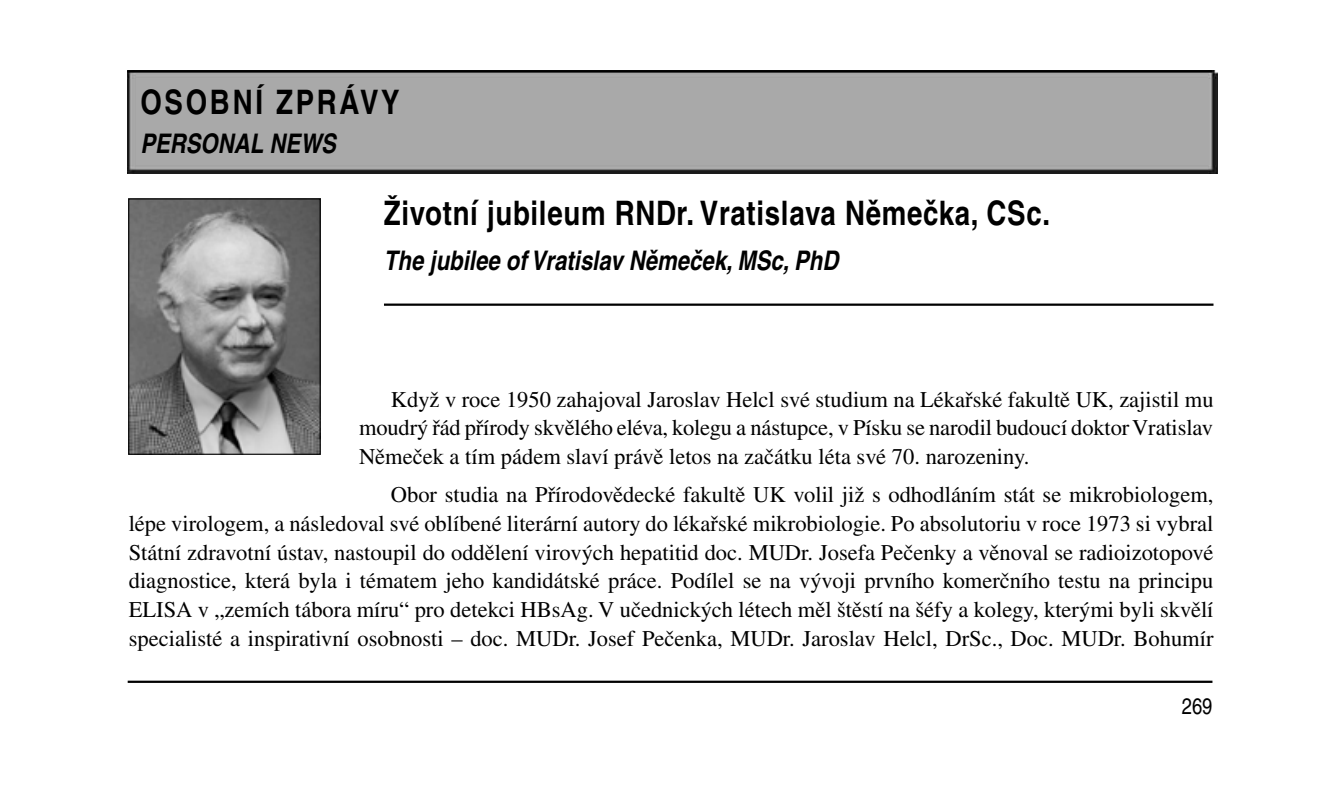
<style>
.page{position:relative;width:1340px;height:785px;background:#fff}
.page>*{position:absolute;margin:0;border:0;box-sizing:border-box;transform-origin:0 0}
.t1{font:700 condensed 33.75px "Helvetica CE";letter-spacing:.02em;color:#000}
.t2{font:italic 700 condensed 27px "Helvetica CE";color:#000}
.t3{font:22.5px/28.8px "Times CE";color:#000;text-align:justify}
.t4{font:condensed 22.5px "Helvetica CE";color:#000}
</style>
<div class="page">
<hr style="left:128px;top:680px;width:1084px;height:2px;background:#000">
<div style="left:128px;top:70px;width:1089px;height:103px;background:#a9a9a9"></div>
<hr style="left:128px;top:70px;width:1084px;height:2px;background:#000">
<hr style="left:384px;top:303px;width:829px;height:3px;background:#000">
<img style="left:130px;top:200px;width:189px;height:253px">
<div style="left:128px;top:198px;width:193px;height:257px;border:1px solid #000"></div>
<h1 class="t1" style="left:140px;top:83px;width:22px">OSOBNÍ</h1>
<h1 class="t1" style="left:276px;top:83px;width:41px">ZPRÁV</h1>
<h1 class="t1" style="left:381px;top:83px;width:20px">Y</h1>
<p class="t2" style="left:140px;top:127px;width:197px">PERSONAL NEWS</p>
<h1 class="t1" style="left:384px;top:194px;width:667px">Životní jubileum RN Dr. Vratislava Němečka, CSc.</h1>
<p class="t2" style="left:384px;top:244px;width:456px">The jubilee of Vratislav Němeček, MSc, PhD</p>
<p class="t3" style="left:359px;top:384px;width:856px;text-indent:32px">Když v roce 1950 zahajoval Jaroslav Helcl své studium na Lékařské fakultě UK, zajistil mu moudrý řád přírody skvělého eléva, kolegu a nástupce, v Písku se narodil budoucí doktor Vratislav Němeček a tím pádem slaví právě letos na začátku léta své 70. narozeniny.</p>
<p class="t3" style="left:129px;top:480px;width:1086px;text-indent:262px">Obor studia na Přírodovědecké fakultě UK volil již s odhodláním stát se mikrobiologem, lépe virologem, a následoval své oblíbené literární autory do lékařské mikrobiologie. Po absolutoriu v roce 1973 si vybral Státní zdravotní ústav, nastoupil do oddělení virových hepatitid doc. MUDr. Josefa Pečenky a věnoval se radioizotopové diagnostice, která byla i tématem jeho kandidátské práce. Podílel se na vývoji prvního komerčního testu na principu ELISA v „zemích tábora míru“ pro detekci HBsAg. V učednických létech měl štěstí na šéfy a kolegy, kterými byli skvělí specialisté a inspirativní osobnosti – doc. MUDr. Josef Pečenka, MUDr. Jaroslav Helcl, DrSc., Doc. MUDr. Bohumír</p>
<p class="t4" style="left:1181px;top:693px;width:32px">269</p>
</div>
